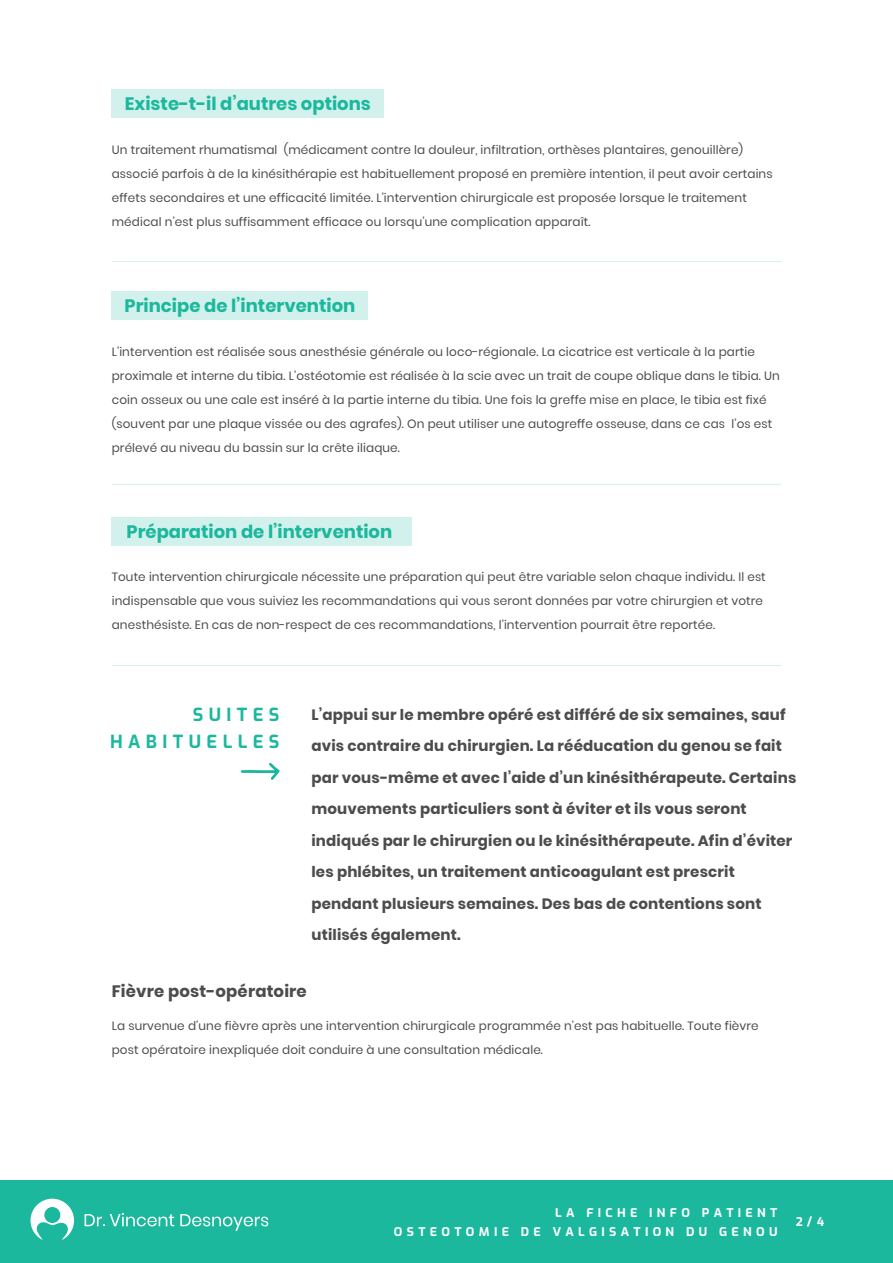
<style>
.page{position:relative;width:893px;height:1263px;background:#fff}
.page>*{position:absolute;margin:0;border:0;box-sizing:border-box;transform-origin:0 0}
.t1{font:700 18px "Poppins";color:#1bb89d}
.t2{font:100 18px/27px "Exo";letter-spacing:.3em;color:#1bb89d;text-align:right}
.t3{font:700 16.5px "Poppins";letter-spacing:.01em;color:#4c4c4c}
.t4{font:700 15px/31.5px "Poppins";letter-spacing:.01em;color:#4c4c4c}
.t5{font:12px/24px "Poppins";letter-spacing:.01em;color:#4c4c4c}
.t6{font:100 12px/19.5px "Exo";letter-spacing:.35em;color:#fff;text-align:right}
</style>
<div class="page">
<div style="left:112px;top:89px;width:272px;height:29px;background:#d2f1ec"></div>
<hr style="left:112px;top:261px;width:669px;height:1px;background:#1bb99f">
<div style="left:112px;top:291px;width:256px;height:29px;background:#d2f1ec"></div>
<hr style="left:112px;top:484px;width:669px;height:1px;background:#1bb99f">
<div style="left:112px;top:517px;width:300px;height:29px;background:#d2f1ec"></div>
<hr style="left:112px;top:665px;width:669px;height:1px;background:#1bb99f">
<div style="left:0;top:1181px;width:893px;height:82px;background:#1bb89d"></div>
<svg style="left:85px;top:1213px;width:89px;height:13px"></svg>
<svg style="left:180px;top:1214px;width:88px;height:17px"></svg>
<svg style="left:31px;top:1199px;width:43px;height:41px"></svg>
<svg style="left:241px;top:762px;width:39px;height:18px"></svg>
<h1 class="t1" style="left:125px;top:94px;width:248px">Existe-t-il d’autres options</h1>
<p class="t5" style="left:112px;top:138px;width:662px">Un traitement rhumatismal (médicament contre la douleur, infiltration, orthèses plantaires, genouillère) associé parfois à de la kinésithérapie est habituellement proposé en première intention, il peut avoir certains effets secondaires et une efficacité limitée. L’intervention chirurgicale est proposée lorsque le traitement médical n’est plus suffisamment efficace ou lorsqu’une complication apparaît.</p>
<h1 class="t1" style="left:125px;top:295px;width:232px">Principe de l’intervention</h1>
<p class="t5" style="left:112px;top:340px;width:670px">L’intervention est réalisée sous anesthésie générale ou loco-régionale. La cicatrice est verticale à la partie proximale et interne du tibia. L’ostéotomie est réalisée à la scie avec un trait de coupe oblique dans le tibia. Un coin osseux ou une cale est inséré à la partie interne du tibia. Une fois la greffe mise en place, le tibia est fixé (souvent par une plaque vissée ou des agrafes). On peut utiliser une autogreffe osseuse, dans ce cas l’os est prélevé au niveau du bassin sur la crête iliaque.</p>
<h1 class="t1" style="left:127px;top:522px;width:267px">Préparation de l’intervention</h1>
<p class="t5" style="left:112px;top:565px;width:656px">Toute intervention chirurgicale nécessite une préparation qui peut être variable selon chaque individu. Il est indispensable que vous suiviez les recommandations qui vous seront données par votre chirurgien et votre anesthésiste. En cas de non-respect de ces recommandations, l’intervention pourrait être reportée.</p>
<h1 class="t2" style="left:110px;top:700px;width:171px">SUITES<br>HABITUELLES</h1>
<p class="t4" style="left:311px;top:699px;width:486px">L’appui sur le membre opéré est différé de six semaines, sauf avis contraire du chirurgien. La rééducation du genou se fait par vous-même et avec l’aide d’un kinésithérapeute. Certains mouvements particuliers sont à éviter et ils vous seront indiqués par le chirurgien ou le kinésithérapeute. Afin d’éviter les phlébites, un traitement anticoagulant est prescrit pendant plusieurs semaines. Des bas de contentions sont utilisés également.</p>
<h2 class="t3" style="left:112px;top:981px;width:197px">Fièvre post-opératoire</h2>
<p class="t5" style="left:112px;top:1014px;width:648px">La survenue d’une fièvre après une intervention chirurgicale programmée n’est pas habituelle. Toute fièvre post opératoire inexpliquée doit conduire à une consultation médicale.</p>
<p class="t6" style="left:394px;top:1202px;width:385px">LA FICHE INFO PATIENT<br>OSTEOTOMIE DE VALGISATION DU GENOU</p>
<p class="t6" style="left:796px;top:1211px;width:30px">2/4</p>
</div>
